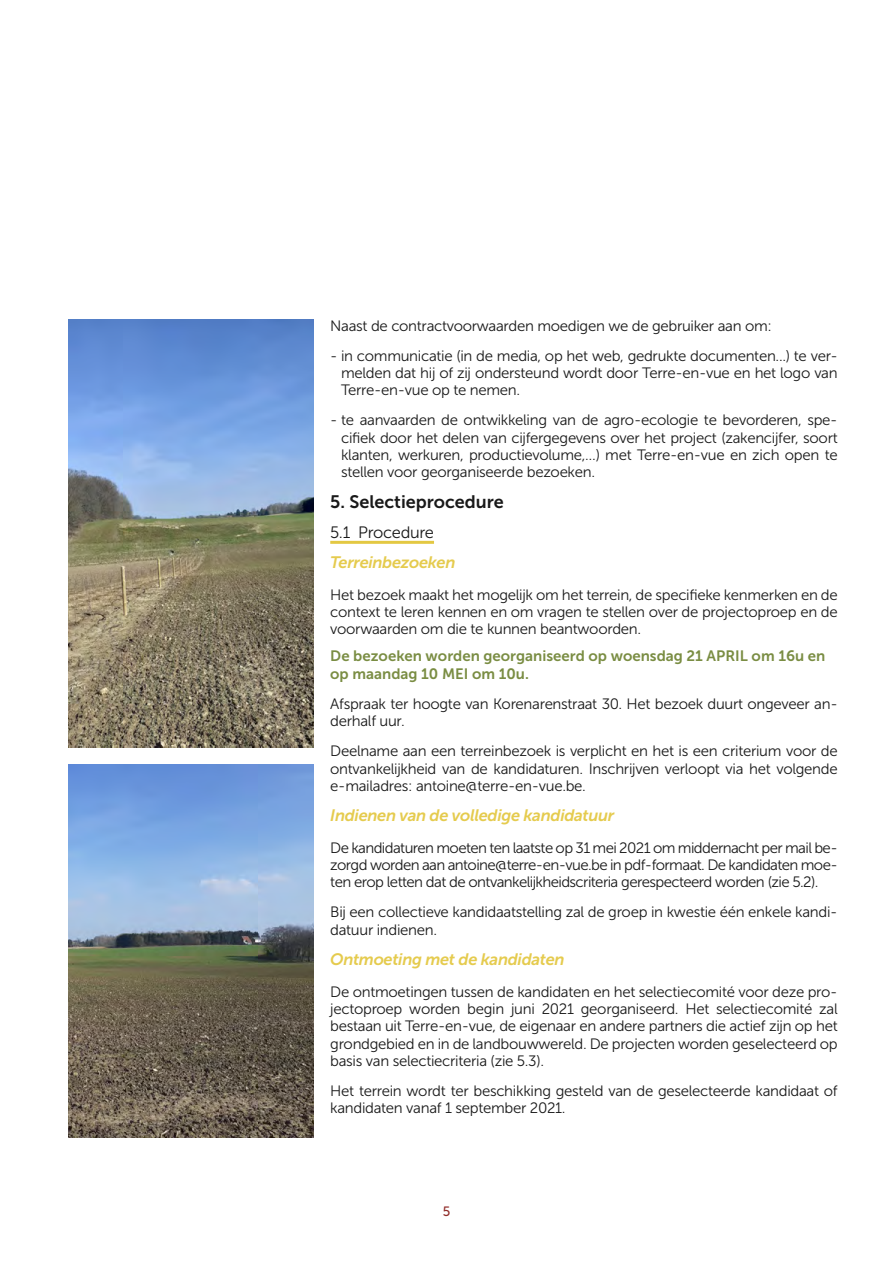
<style>
.page{position:relative;width:893px;height:1263px;background:#fff}
.page>*{position:absolute;margin:0;border:0;box-sizing:border-box;transform-origin:0 0}
.t1{font:18px "Museo Sans 700";color:#191919}
.t2{font:italic 16.5px "Museo Sans 700";letter-spacing:-.02em;color:#e5cb4e}
.t3{font:16.5px "Museo Sans 300";letter-spacing:-.02em;color:#191919}
.t4{font:15px/17.2px "Museo Sans 300";letter-spacing:-.02em;color:#191919;text-align:justify}
.t5{font:15px/18px "Museo Sans 700";color:#7a8d43}
.t6{font:13.5px "Museo Sans 500";color:#912d2a}
</style>
<div class="page">
<img style="left:68px;top:319px;width:245px;height:428px">
<img style="left:68px;top:765px;width:245px;height:373px">
<hr style="left:330px;top:541px;width:104px;height:3px;background:#e3c843">
<p class="t4" style="left:330px;top:317px;width:443px">Naast de contractvoorwaarden moedigen we de gebruiker aan om:</p>
<p class="t4" style="left:341px;top:347px;width:498px;text-indent:-11px">- in communicatie (in de media, op het web, gedrukte documenten...) te ver&shy;melden dat hij of zij ondersteund wordt door Terre-en-vue en het logo van Terre-en-vue op te nemen.</p>
<p class="t4" style="left:341px;top:412px;width:498px;text-indent:-11px">- te aanvaarden de ontwikkeling van de agro-ecologie te bevorderen, spe&shy;cifiek door het delen van cijfergegevens over het project (zakencijfer, soort klanten, werkuren, productievolume,…) met Terre-en-vue en zich open te stellen voor georganiseerde bezoeken.</p>
<p class="t1" style="left:330px;top:492px;width:175px">5. Selectieprocedure</p>
<p class="t3" style="left:330px;top:523px;width:105px">5.1 Procedure</p>
<p class="t2" style="left:330px;top:553px;width:127px">Terreinbezoeken</p>
<p class="t4" style="left:330px;top:586px;width:509px">Het bezoek maakt het mogelijk om het terrein, de specifieke kenmerken en de context te leren kennen en om vragen te stellen over de projectoproep en de voorwaarden om die te kunnen beantwoorden.</p>
<p class="t5" style="left:330px;top:647px;width:497px">De bezoeken worden georganiseerd op woensdag 21 APRIL om 16u en op maandag 10 MEI om 10u.</p>
<p class="t4" style="left:330px;top:695px;width:509px">Afspraak ter hoogte van Korenarenstraat 30. Het bezoek duurt ongeveer an&shy;derhalf uur.</p>
<p class="t4" style="left:330px;top:742px;width:509px">Deelname aan een terreinbezoek is verplicht en het is een criterium voor de ontvankelijkheid van de kandidaturen. Inschrijven verloopt via het volgende e-mailadres: antoine@terre-en-vue.be.</p>
<p class="t2" style="left:330px;top:806px;width:286px">Indienen van de volledige kandidatuur</p>
<p class="t4" style="left:330px;top:839px;width:509px">De kandidaturen moeten ten laatste op 31 mei 2021 om middernacht per mail be&shy;zorgd worden aan antoine@terre-en-vue.be in pdf-formaat. De kandidaten moe&shy;ten erop letten dat de ontvankelijkheidscriteria gerespecteerd worden (zie 5.2).</p>
<p class="t4" style="left:330px;top:904px;width:509px">Bij een collectieve kandidaatstelling zal de groep in kwestie één enkele kandi&shy;datuur indienen.</p>
<p class="t2" style="left:330px;top:950px;width:236px">Ontmoeting met de kandidaten</p>
<p class="t4" style="left:330px;top:983px;width:509px">De ontmoetingen tussen de kandidaten en het selectiecomité voor deze pro&shy;jectoproep worden begin juni 2021 georganiseerd. Het selectiecomité zal bestaan uit Terre-en-vue, de eigenaar en andere partners die actief zijn op het grondgebied en in de landbouwwereld. De projecten worden geselecteerd op basis van selectiecriteria (zie 5.3).</p>
<p class="t4" style="left:330px;top:1082px;width:509px">Het terrein wordt ter beschikking gesteld van de geselecteerde kandidaat of kandidaten vanaf 1 september 2021.</p>
<p class="t6" style="left:443px;top:1204px;width:9px">5</p>
</div>
